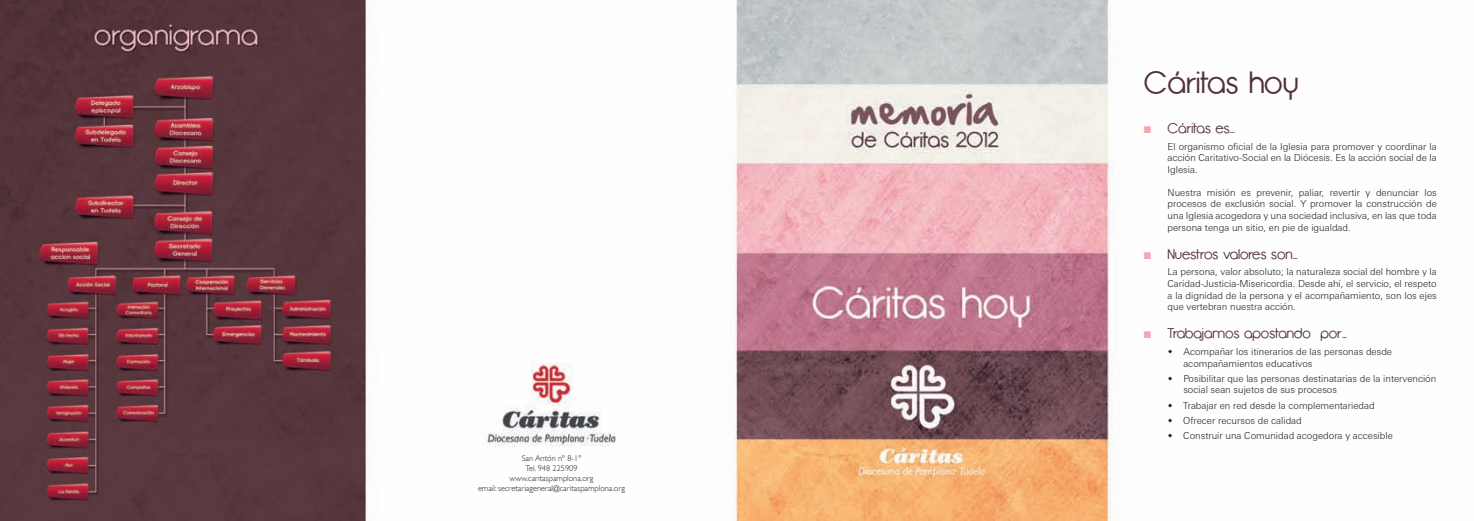
<style>
.page{position:relative;width:1474px;height:521px;background:#fff}
.page>*{position:absolute;margin:0;border:0;box-sizing:border-box;transform-origin:0 0}
.t1{font:30.62px "Opificio";color:#513238}
.t2{font:14px "Opificio";color:#513238}
.t3{font:300 9.62px/11.5px "Linotype Univers Basic";color:#231f20;text-align:justify}
.t4{font:300 8.31px/10px "Gill Sans";color:#231f20;text-align:center}
.s1{color:#f3a8b2}
</style>
<div class="page">
<img style="left:0;top:0;width:1116px;height:521px">
<p class="t4" style="left:478px;top:453px;width:148px">San Antón nº 8-1º<br>Tel. 948 225909<br>www.caritaspamplona.org<br>email: secretariageneral@caritaspamplona.org</p>
<h1 class="t1" style="left:1143px;top:66px;width:156px">Cáritas hoy</h1>
<h2 class="t2" style="left:1143px;top:121px;width:93px"><span class="s1">■</span> Cáritas es...</h2>
<p class="t3" style="left:1167px;top:140px;width:271px">El organismo oficial de la Iglesia para promover y coordinar la acción Caritativo-Social en la Diócesis. Es la acción social de la Iglesia.</p>
<p class="t3" style="left:1167px;top:187px;width:271px">Nuestra misión es prevenir, paliar, revertir y denunciar los procesos de exclusión social. Y promover la construcción de una Iglesia acogedora y una sociedad inclusiva, en las que toda persona tenga un sitio, en pie de igualdad.</p>
<h2 class="t2" style="left:1143px;top:246px;width:155px"><span class="s1">■</span> Nuestros valores son…</h2>
<p class="t3" style="left:1167px;top:266px;width:271px">La persona, valor absoluto; la naturaleza social del hombre y la Caridad-Justicia-Misericordia. Desde ahí, el servicio, el respeto a la dignidad de la persona y el acompañamiento, son los ejes que vertebran nuestra acción.</p>
<h2 class="t2" style="left:1143px;top:326px;width:205px"><span class="s1">■</span> Trabajamos apostando por…</h2>
<p class="t3" style="left:1183px;top:346px;width:210px">Acompañar los itinerarios de las personas desde acompañamientos educativos</p>
<p class="t3" style="left:1183px;top:372px;width:254px">Posibilitar que las personas destinatarias de la intervención social sean sujetos de sus procesos</p>
<p class="t3" style="left:1183px;top:397px;width:211px;line-height:15.3px;text-align:left">Trabajar en red desde la complementariedad<br>Ofrecer recursos de calidad<br>Construir una Comunidad acogedora y accesible</p>
</div>
